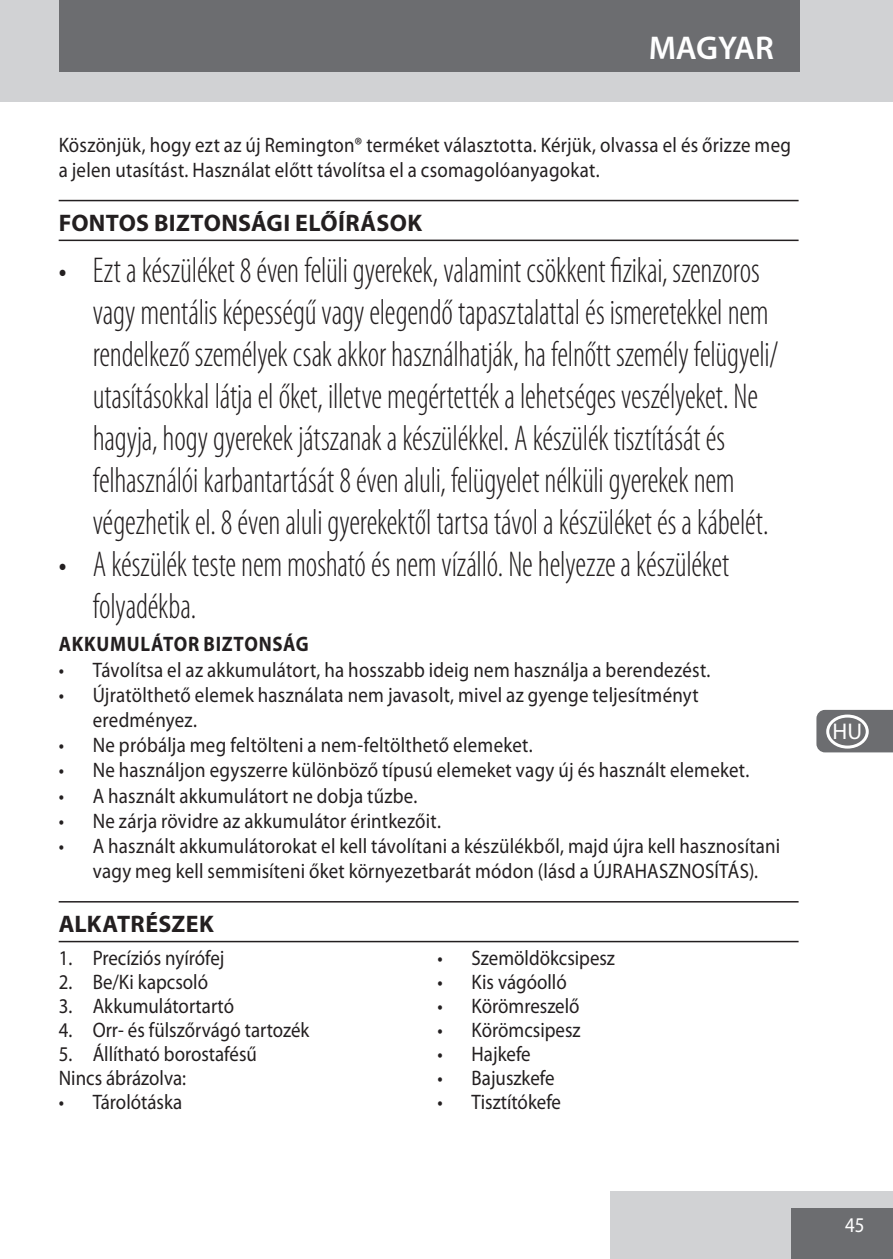
<style>
.page{position:relative;width:893px;height:1259px;background:#fff}
.page>*{position:absolute;margin:0;border:0;box-sizing:border-box;transform-origin:0 0}
.t1{font:300 condensed 36px/42px "Myriad Pro";letter-spacing:-.01em;color:#231f20;scale:.9 1}
.t2{font:600 33px "Myriad Pro";letter-spacing:-.005em;color:#fff}
.heading{font:700 24px "Myriad Pro";letter-spacing:.015em;color:#231f20}
.t3{font:22.8px "Myriad Pro";color:#fff}
.default{font:21px/25.2px "Myriad Pro";letter-spacing:.01em;color:#231f20;scale:.9 1}
.t4{font:700 21px "Myriad Pro";letter-spacing:.035em;color:#231f20;scale:.9 1}
.Parts{font:21px "Myriad Pro";color:#231f20;scale:.9 1}
.t5{font:21px "Myriad Pro";color:#fff;scale:.9 1}
</style>
<div class="page">
<div style="left:611px;top:1191px;width:282px;height:68px;background:#d1d2d4"></div>
<div style="left:791px;top:1208px;width:102px;height:51px;background:#6c6d70"></div>
<div style="left:0;top:0;width:893px;height:102px;background:#d1d2d4"></div>
<div style="left:59px;top:0;width:740px;height:72px;background:#6c6d70"></div>
<svg style="left:816px;top:710px;width:77px;height:42px;background:#747578"></svg>
<hr style="left:59px;top:200px;width:740px;height:1px;background:#231f20">
<hr style="left:59px;top:240px;width:740px;height:1px;background:#231f20">
<hr style="left:59px;top:901px;width:740px;height:1px;background:#231f20">
<hr style="left:59px;top:941px;width:740px;height:1px;background:#231f20">
<div style="left:826px;top:119px;width:43px;height:34px;border:3px solid #fff;border-radius:50%"></div>
<div style="left:826px;top:162px;width:43px;height:34px;border:3px solid #fff;border-radius:50%"></div>
<div style="left:826px;top:204px;width:43px;height:34px;border:3px solid #fff;border-radius:50%"></div>
<div style="left:826px;top:247px;width:43px;height:34px;border:3px solid #fff;border-radius:50%"></div>
<div style="left:826px;top:289px;width:43px;height:34px;border:3px solid #fff;border-radius:50%"></div>
<div style="left:826px;top:332px;width:43px;height:34px;border:3px solid #fff;border-radius:50%"></div>
<div style="left:826px;top:374px;width:43px;height:34px;border:3px solid #fff;border-radius:50%"></div>
<div style="left:826px;top:417px;width:43px;height:34px;border:3px solid #fff;border-radius:50%"></div>
<div style="left:826px;top:502px;width:43px;height:34px;border:3px solid #fff;border-radius:50%"></div>
<div style="left:826px;top:459px;width:43px;height:34px;border:3px solid #fff;border-radius:50%"></div>
<div style="left:826px;top:544px;width:43px;height:34px;border:3px solid #fff;border-radius:50%"></div>
<div style="left:826px;top:587px;width:43px;height:34px;border:3px solid #fff;border-radius:50%"></div>
<div style="left:826px;top:629px;width:43px;height:34px;border:3px solid #fff;border-radius:50%"></div>
<div style="left:826px;top:672px;width:43px;height:34px;border:3px solid #fff;border-radius:50%"></div>
<div style="left:826px;top:714px;width:43px;height:34px;border:3px solid #fff;border-radius:50%"></div>
<div style="left:826px;top:757px;width:43px;height:34px;border:3px solid #fff;border-radius:50%"></div>
<div style="left:826px;top:799px;width:43px;height:34px;border:3px solid #fff;border-radius:50%"></div>
<div style="left:826px;top:842px;width:43px;height:34px;border:3px solid #fff;border-radius:50%"></div>
<div style="left:826px;top:884px;width:43px;height:34px;border:3px solid #fff;border-radius:50%"></div>
<div style="left:826px;top:927px;width:43px;height:34px;border:3px solid #fff;border-radius:50%"></div>
<div style="left:826px;top:969px;width:43px;height:34px;border:3px solid #fff;border-radius:50%"></div>
<div style="left:826px;top:1054px;width:43px;height:35px;border:3px solid #fff;border-radius:50%"></div>
<div style="left:826px;top:1012px;width:43px;height:34px;border:3px solid #fff;border-radius:50%"></div>
<div style="left:826px;top:1097px;width:43px;height:34px;border:3px solid #fff;border-radius:50%"></div>
<div style="left:826px;top:1140px;width:43px;height:34px;border:3px solid #fff;border-radius:50%"></div>
<p class="t2" style="left:649px;top:29px;width:127px">MAGYAR</p>
<p class="default" style="left:59px;top:133px;width:815px">Köszönjük, hogy ezt az új Remington® terméket választotta. Kérjük, olvassa el és őrizze meg a jelen utasítást. Használat előtt távolítsa el a csomagolóanyagokat.</p>
<p class="heading" style="left:59px;top:209px;width:365px">FONTOS BIZTONSÁGI ELŐÍRÁSOK</p>
<p class="t1" style="left:93px;top:249px;width:763px;text-indent:-34px">• Ezt a készüléket 8 éven felüli gyerekek, valamint csökkent fizikai, szenzoros vagy mentális képességű vagy elegendő tapasztalattal és ismeretekkel nem rendelkező személyek csak akkor használhatják, ha felnőtt személy felügyeli/ utasításokkal látja el őket, illetve megértették a lehetséges veszélyeket. Ne hagyja, hogy gyerekek játszanak a készülékkel. A készülék tisztítását és felhasználói karbantartását 8 éven aluli, felügyelet nélküli gyerekek nem végezhetik el. 8 éven aluli gyerekektől tartsa távol a készüléket és a kábelét.</p>
<p class="t1" style="left:93px;top:543px;width:709px;text-indent:-34px">• A készülék teste nem mosható és nem vízálló. Ne helyezze a készüléket folyadékba.</p>
<p class="t4" style="left:59px;top:632px;width:279px">AKKUMULÁTOR BIZTONSÁG</p>
<p class="default" style="left:59px;top:657px;width:726px">• Távolítsa el az akkumulátort, ha hosszabb ideig nem használja a berendezést.</p>
<p class="default" style="left:93px;top:682px;width:675px;text-indent:-34px">• Újratölthető elemek használata nem javasolt, mivel az gyenge teljesítményt eredményez.</p>
<p class="default" style="left:59px;top:733px;width:528px">• Ne próbálja meg feltölteni a nem-feltölthető elemeket.</p>
<p class="default" style="left:59px;top:758px;width:769px">• Ne használjon egyszerre különböző típusú elemeket vagy új és használt elemeket.</p>
<p class="default" style="left:59px;top:783px;width:400px">• A használt akkumulátort ne dobja tűzbe.</p>
<p class="default" style="left:59px;top:808px;width:426px">• Ne zárja rövidre az akkumulátor érintkezőit.</p>
<p class="default" style="left:59px;top:834px;width:803px;text-align:center">• A használt akkumulátorokat el kell távolítani a készülékből, majd újra kell hasznosítani vagy meg kell semmisíteni őket környezetbarát módon (lásd a ÚJRAHASZNOSÍTÁS).</p>
<p class="heading" style="left:59px;top:910px;width:157px">ALKATRÉSZEK</p>
<p class="default" style="left:59px;top:945px;width:186px">1. Precíziós nyírófej</p>
<p class="default" style="left:59px;top:969px;width:167px">2. Be/Ki kapcsoló</p>
<p class="default" style="left:59px;top:993px;width:196px">3. Akkumulátortartó</p>
<p class="default" style="left:59px;top:1017px;width:280px">4. Orr- és fülszőrvágó tartozék</p>
<p class="default" style="left:59px;top:1041px;width:222px">5. Állítható borostafésű</p>
<p class="Parts" style="left:59px;top:1066px;width:143px">Nincs ábrázolva:</p>
<p class="default" style="left:59px;top:1089px;width:139px">• Tárolótáska</p>
<p class="default" style="left:438px;top:945px;width:199px">• Szemöldökcsipesz</p>
<p class="default" style="left:438px;top:969px;width:145px">• Kis vágóolló</p>
<p class="default" style="left:438px;top:993px;width:159px">• Körömreszelő</p>
<p class="default" style="left:438px;top:1017px;width:160px">• Körömcsipesz</p>
<p class="default" style="left:438px;top:1041px;width:105px">• Hajkefe</p>
<p class="default" style="left:438px;top:1065px;width:132px">• Bajuszkefe</p>
<p class="default" style="left:438px;top:1089px;width:139px">• Tisztítókefe</p>
<p class="t3" style="left:832px;top:719px;width:31px">HU</p>
<p class="t5" style="left:845px;top:1213px;width:23px">45</p>
</div>
